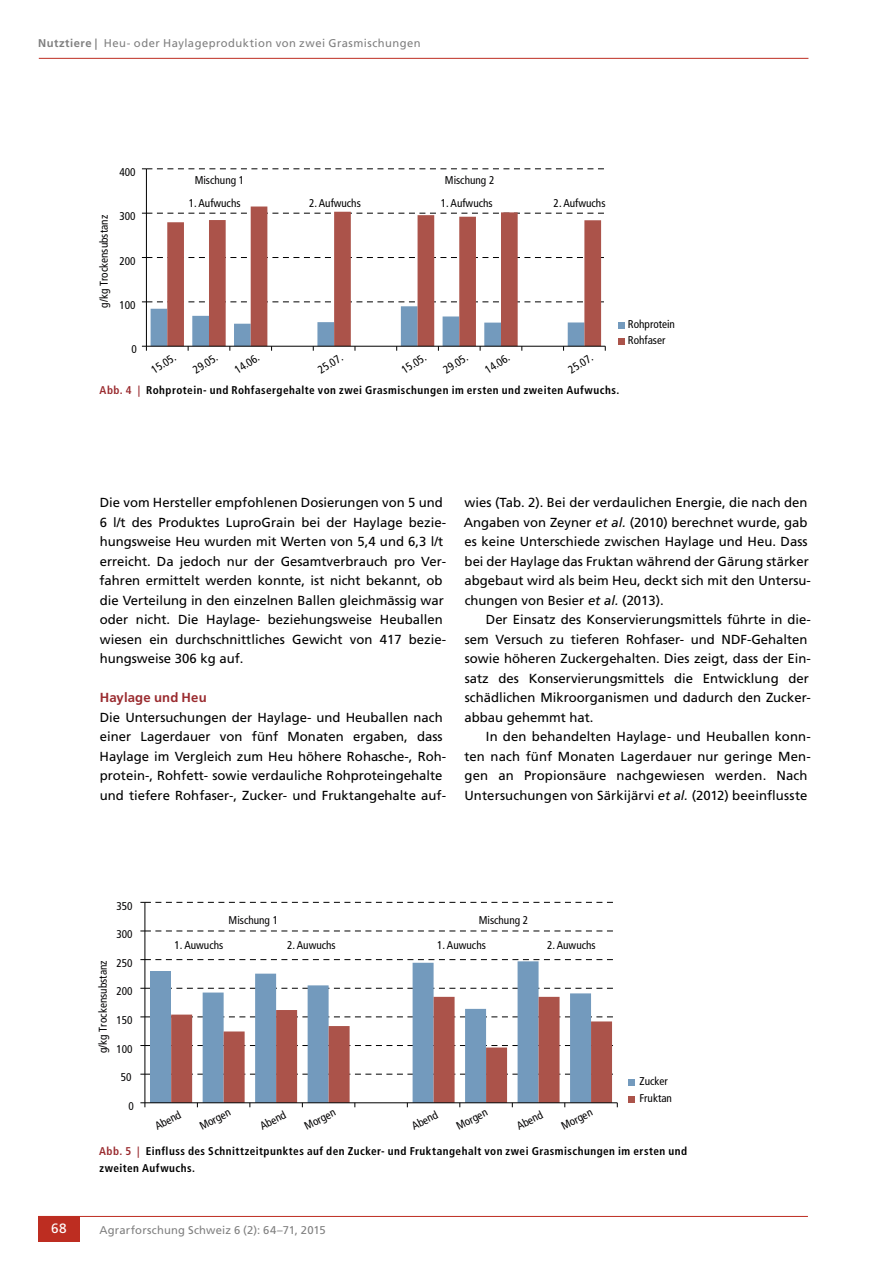
<style>
.page{position:relative;width:893px;height:1263px;background:#fff}
.page>*{position:absolute;margin:0;border:0;box-sizing:border-box;transform-origin:0 0}
.t1{font:13.5px "Frutiger LT Std";color:#fff}
.t2{font:13.2px/19.5px "Frutiger LT Std";color:#000}
.t3{font:700 13.2px "Frutiger LT Std";letter-spacing:.01em;color:#9a2b2f}
.t4{font:700 condensed 11.25px/16.5px "Frutiger LT Std";letter-spacing:.04em;color:#000}
.t5{font:condensed 11.25px/15.8px "Frutiger LT Std";color:#000}
.t6{font:condensed 11.25px/17.1px "Frutiger LT Std";color:#030203}
.t7{font:11.25px "Frutiger LT Std";letter-spacing:.035em;color:#808080}
.t8{font:11.25px "Frutiger LT Std";letter-spacing:.015em;color:#808080}
.s1{font-weight:700}
.s2{color:#9a2b2f}
.s3{font-style:italic}
</style>
<div class="page">
<hr style="left:39px;top:58px;width:769px;height:1px;background:#bd2d21">
<hr style="left:38px;top:1216px;width:770px;height:1px;background:#bd2d21">
<div style="left:38px;top:1216px;width:42px;height:26px;background:#bd2d21"></div>
<div style="left:150px;top:972px;width:21px;height:131px;background:#739abd"></div>
<svg style="left:203px;top:961px;width:388px;height:36px"></svg>
<svg style="left:171px;top:997px;width:441px;height:105px"></svg>
<hr style="left:145px;top:902px;width:1px;height:201px;background:#000">
<svg style="left:140px;top:1074px;width:473px;height:1px"></svg>
<svg style="left:140px;top:1045px;width:473px;height:1px"></svg>
<svg style="left:140px;top:1016px;width:473px;height:1px"></svg>
<svg style="left:140px;top:988px;width:473px;height:1px"></svg>
<svg style="left:140px;top:959px;width:473px;height:1px"></svg>
<svg style="left:140px;top:930px;width:473px;height:1px"></svg>
<svg style="left:140px;top:902px;width:473px;height:1px"></svg>
<hr style="left:145px;top:1102px;width:472px;height:1px;background:#000">
<svg style="left:140px;top:1102px;width:6px;height:5px"></svg>
<div style="left:628px;top:1078px;width:7px;height:7px;background:#739abd"></div>
<div style="left:628px;top:1096px;width:7px;height:6px;background:#ab534a"></div>
<svg style="left:167px;top:206px;width:434px;height:95px"></svg>
<hr style="left:146px;top:169px;width:1px;height:177px;background:#000">
<svg style="left:142px;top:257px;width:462px;height:1px"></svg>
<svg style="left:142px;top:213px;width:462px;height:1px"></svg>
<svg style="left:142px;top:168px;width:462px;height:1px"></svg>
<svg style="left:142px;top:301px;width:464px;height:50px"></svg>
<div style="left:618px;top:322px;width:7px;height:7px;background:#739abd"></div>
<div style="left:618px;top:338px;width:7px;height:6px;background:#ab534a"></div>
<p class="t7" style="left:38px;top:36px;width:384px"><span class="s1">Nutztiere |</span> Heu- oder Haylageproduktion von zwei Grasmischungen</p>
<p class="t5" style="left:119px;top:164px;width:18px">400</p>
<p class="t6" style="left:95px;top:307px;width:94px;rotate:-90deg">g/kg Trockensubstanz</p>
<p class="t5" style="left:119px;top:209px;width:18px">300</p>
<p class="t5" style="left:119px;top:253px;width:18px">200</p>
<p class="t5" style="left:119px;top:297px;width:18px">100</p>
<p class="t6" style="left:195px;top:172px;width:51px">Mischung 1</p>
<p class="t6" style="left:445px;top:172px;width:51px">Mischung 2</p>
<p class="t5" style="left:189px;top:195px;width:53px">1. Aufwuchs</p>
<p class="t5" style="left:309px;top:195px;width:53px">2. Aufwuchs</p>
<p class="t5" style="left:441px;top:195px;width:53px">1. Aufwuchs</p>
<p class="t5" style="left:554px;top:195px;width:53px">2. Aufwuchs</p>
<p class="t5" style="left:131px;top:342px;width:7px">0</p>
<p class="t5" style="left:148px;top:364px;width:28px;rotate:-33deg">15.05.</p>
<p class="t5" style="left:190px;top:364px;width:28px;rotate:-33deg">29.05.</p>
<p class="t5" style="left:232px;top:364px;width:28px;rotate:-33deg">14.06.</p>
<p class="t5" style="left:315px;top:364px;width:28px;rotate:-33deg">25.07.</p>
<p class="t5" style="left:398px;top:364px;width:28px;rotate:-33deg">15.05.</p>
<p class="t5" style="left:440px;top:364px;width:28px;rotate:-33deg">29.05.</p>
<p class="t5" style="left:482px;top:364px;width:28px;rotate:-33deg">14.06.</p>
<p class="t5" style="left:565px;top:364px;width:28px;rotate:-33deg">25.07.</p>
<p class="t4" style="left:100px;top:382px;width:521px"><span class="s2">Abb. 4 |</span> Rohprotein- und Rohfasergehalte von zwei Grasmischungen im ersten und zweiten Aufwuchs.</p>
<p class="t5" style="left:628px;top:317px;width:49px">Rohprotein<br>Rohfaser</p>
<p class="t2" style="left:99px;top:493px;width:348px">Die vom Hersteller empfohlenen Dosierungen von 5 und 6 l/t des Produktes LuproGrain bei der Haylage bezie&shy;hungsweise Heu wurden mit Werten von 5,4 und 6,3 l/t erreicht. Da jedoch nur der Gesamtverbrauch pro Ver&shy;fahren ermittelt werden konnte, ist nicht bekannt, ob die Verteilung in den einzelnen Ballen gleichmässig war oder nicht. Die Haylage- beziehungsweise Heuballen wiesen ein durchschnittliches Gewicht von 417 bezie&shy;hungsweise 306 kg auf.</p>
<p class="t3" style="left:100px;top:690px;width:108px">Haylage und Heu</p>
<p class="t2" style="left:100px;top:707px;width:348px">Die Untersuchungen der Haylage- und Heuballen nach einer Lagerdauer von fünf Monaten ergaben, dass Haylage im Vergleich zum Heu höhere Rohasche-, Roh&shy;protein-, Rohfett- sowie verdauliche Rohproteingehalte und tiefere Rohfaser-, Zucker- und Fruktangehalte auf-</p>
<p class="t2" style="left:464px;top:493px;width:349px">wies (Tab. 2). Bei der verdaulichen Energie, die nach den Angaben von Zeyner <span class="s3">et al.</span> (2010) berechnet wurde, gab es keine Unterschiede zwischen Haylage und Heu. Dass bei der Haylage das Fruktan während der Gärung stärker abgebaut wird als beim Heu, deckt sich mit den Untersu&shy;chungen von Besier <span class="s3">et al.</span> (2013).</p>
<p class="t2" style="left:464px;top:610px;width:348px;text-indent:21px">Der Einsatz des Konservierungsmittels führte in die&shy;sem Versuch zu tieferen Rohfaser- und NDF-Gehalten sowie höheren Zuckergehalten. Dies zeigt, dass der Ein&shy;satz des Konservierungsmittels die Entwicklung der schädlichen Mikroorganismen und dadurch den Zucker&shy;abbau gehemmt hat.</p>
<p class="t2" style="left:464px;top:727px;width:348px;text-indent:22px">In den behandelten Haylage- und Heuballen konn&shy;ten nach fünf Monaten Lagerdauer nur geringe Men&shy;gen an Propionsäure nachgewiesen werden. Nach Untersuchungen von Särkijärvi <span class="s3">et al.</span> (2012) beeinflusste</p>
<p class="t6" style="left:116px;top:897px;width:18px">350</p>
<p class="t6" style="left:116px;top:926px;width:18px">300</p>
<p class="t6" style="left:116px;top:954px;width:18px">250</p>
<p class="t6" style="left:95px;top:1053px;width:94px;rotate:-90deg">g/kg Trockensubstanz</p>
<p class="t6" style="left:116px;top:983px;width:18px">200</p>
<p class="t6" style="left:116px;top:1012px;width:18px">150</p>
<p class="t6" style="left:116px;top:1040px;width:18px">100</p>
<p class="t6" style="left:229px;top:911px;width:51px">Mischung 1</p>
<p class="t6" style="left:479px;top:911px;width:51px">Mischung 2</p>
<p class="t5" style="left:175px;top:938px;width:50px">1. Auwuchs</p>
<p class="t5" style="left:287px;top:938px;width:50px">2. Auwuchs</p>
<p class="t5" style="left:437px;top:937px;width:50px">1. Auwuchs</p>
<p class="t5" style="left:547px;top:938px;width:50px">2. Auwuchs</p>
<p class="t1" style="left:51px;top:1221px;width:17px">68</p>
<p class="t6" style="left:121px;top:1069px;width:12px">50</p>
<p class="t6" style="left:639px;top:1073px;width:34px">Zucker<br>Fruktan</p>
<p class="t6" style="left:128px;top:1097px;width:7px">0</p>
<p class="t6" style="left:152px;top:1119px;width:29px;rotate:-27deg">Abend</p>
<p class="t6" style="left:196px;top:1119px;width:35px;rotate:-27deg">Morgen</p>
<p class="t6" style="left:257px;top:1119px;width:29px;rotate:-27deg">Abend</p>
<p class="t6" style="left:301px;top:1119px;width:35px;rotate:-27deg">Morgen</p>
<p class="t6" style="left:409px;top:1119px;width:29px;rotate:-27deg">Abend</p>
<p class="t6" style="left:453px;top:1119px;width:35px;rotate:-27deg">Morgen</p>
<p class="t6" style="left:514px;top:1119px;width:29px;rotate:-27deg">Abend</p>
<p class="t6" style="left:558px;top:1119px;width:35px;rotate:-27deg">Morgen</p>
<p class="t4" style="left:99px;top:1143px;width:589px"><span class="s2">Abb. 5 |</span> Einfluss des Schnittzeitpunktes auf den Zucker- und Fruktangehalt von zwei Grasmischungen im ersten und zweiten Aufwuchs.</p>
<p class="t8" style="left:99px;top:1223px;width:228px">Agrarforschung Schweiz 6 (2): 64–71, 2015</p>
</div>
